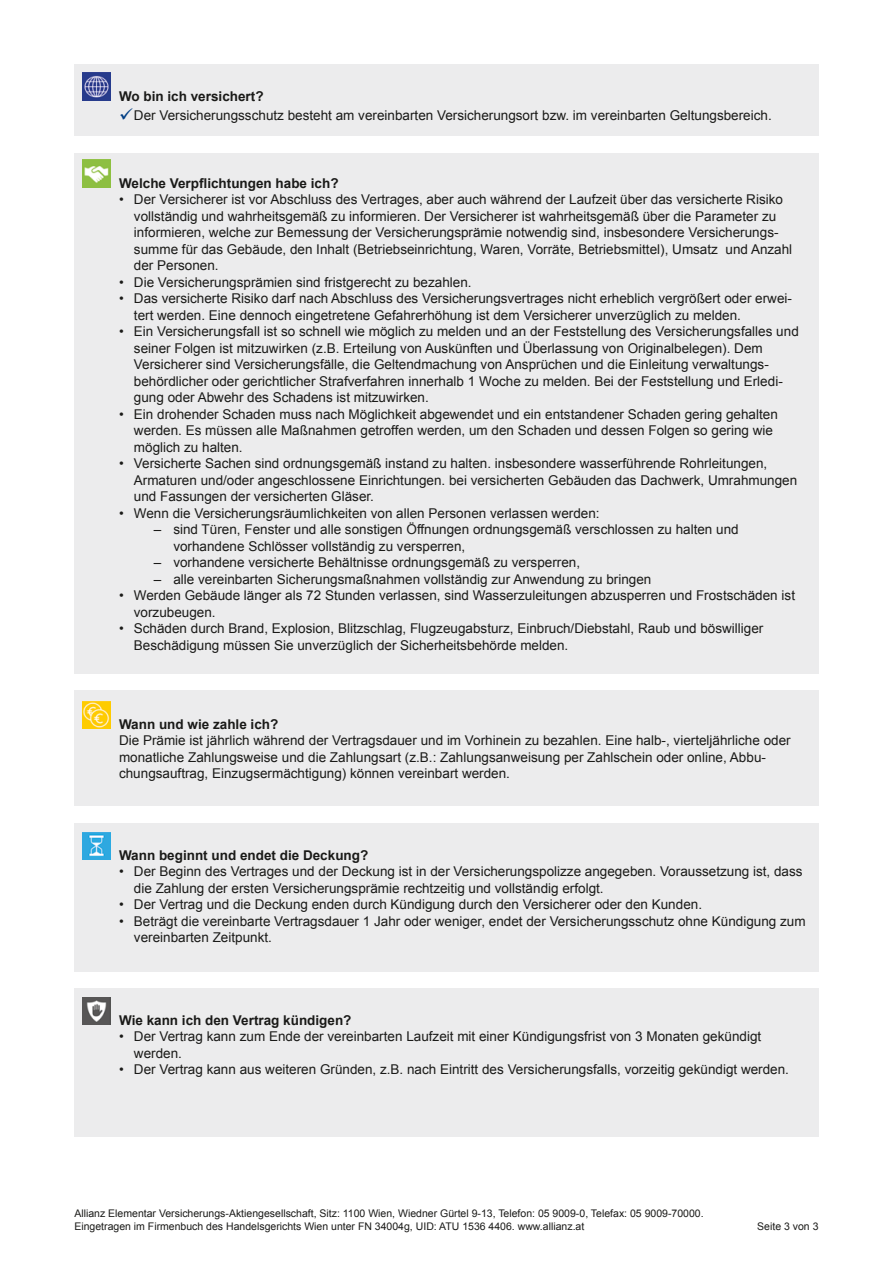
<style>
.page{position:relative;width:893px;height:1263px;background:#fff}
.page>*{position:absolute;margin:0;border:0;box-sizing:border-box;transform-origin:0 0}
.t1{font:13.5px/16.5px "Arial";color:#1a1a18}
.t2{font:700 13.5px "Arial";color:#1a1a18}
.t3{font:10.5px/12.8px "Arial";color:#1a1a18}
.s1{color:#003e84}
</style>
<div class="page">
<div style="left:74px;top:153px;width:745px;height:521px;background:#ececed"></div>
<img style="left:83px;top:160px;width:28px;height:28px">
<div style="left:74px;top:691px;width:745px;height:115px;background:#ececed"></div>
<img style="left:83px;top:701px;width:28px;height:28px">
<div style="left:74px;top:823px;width:745px;height:149px;background:#ececed"></div>
<img style="left:83px;top:832px;width:28px;height:28px">
<div style="left:74px;top:989px;width:745px;height:148px;background:#ececed"></div>
<img style="left:83px;top:997px;width:28px;height:28px">
<div style="left:74px;top:64px;width:745px;height:72px;background:#ececed"></div>
<img style="left:83px;top:73px;width:28px;height:28px">
<p class="t2" style="left:119px;top:87px;width:146px">Wo bin ich versichert?</p>
<p class="t1" style="left:119px;top:107px;width:654px"><span class="s1">✓</span>Der Versicherungsschutz besteht am vereinbarten Versicherungsort bzw. im vereinbarten Geltungsbereich.</p>
<p class="t2" style="left:119px;top:174px;width:221px">Welche Verpflichtungen habe ich?</p>
<p class="t1" style="left:134px;top:191px;width:660px;text-indent:-15px">• Der Versicherer ist vor Abschluss des Vertrages, aber auch während der Laufzeit über das versicherte Risiko vollständig und wahrheitsgemäß zu informieren. Der Versicherer ist wahrheitsgemäß über die Parameter zu informieren, welche zur Bemessung der Versicherungsprämie notwendig sind, insbesondere Versicherungs&shy;summe für das Gebäude, den Inhalt (Betriebseinrichtung, Waren, Vorräte, Betriebsmittel), Umsatz und Anzahl der Personen.</p>
<p class="t1" style="left:119px;top:274px;width:354px">• Die Versicherungsprämien sind fristgerecht zu bezahlen.</p>
<p class="t1" style="left:134px;top:290px;width:660px;text-indent:-15px">• Das versicherte Risiko darf nach Abschluss des Versicherungsvertrages nicht erheblich vergrößert oder erwei&shy;tert werden. Eine dennoch eingetretene Gefahrerhöhung ist dem Versicherer unverzüglich zu melden.</p>
<p class="t1" style="left:134px;top:323px;width:666px;text-indent:-15px">• Ein Versicherungsfall ist so schnell wie möglich zu melden und an der Feststellung des Versicherungsfalles und seiner Folgen ist mitzuwirken (z.B. Erteilung von Auskünften und Überlassung von Originalbelegen). Dem Versicherer sind Versicherungsfälle, die Geltendmachung von Ansprüchen und die Einleitung verwaltungs&shy;behördlicher oder gerichtlicher Strafverfahren innerhalb 1 Woche zu melden. Bei der Feststellung und Erledi&shy;gung oder Abwehr des Schadens ist mitzuwirken.</p>
<p class="t1" style="left:134px;top:406px;width:645px;text-indent:-15px">• Ein drohender Schaden muss nach Möglichkeit abgewendet und ein entstandener Schaden gering gehalten werden. Es müssen alle Maßnahmen getroffen werden, um den Schaden und dessen Folgen so gering wie möglich zu halten.</p>
<p class="t1" style="left:134px;top:455px;width:665px;text-indent:-15px">• Versicherte Sachen sind ordnungsgemäß instand zu halten. insbesondere wasserführende Rohrleitungen,<br>Armaturen und/oder angeschlossene Einrichtungen. bei versicherten Gebäuden das Dachwerk, Umrahmungen und Fassungen der versicherten Gläser.</p>
<p class="t1" style="left:119px;top:505px;width:482px">• Wenn die Versicherungsräumlichkeiten von allen Personen verlassen werden:</p>
<p class="t1" style="left:173px;top:521px;width:567px;text-indent:-19px">– sind Türen, Fenster und alle sonstigen Öffnungen ordnungsgemäß verschlossen zu halten und vorhandene Schlösser vollständig zu versperren,</p>
<p class="t1" style="left:154px;top:554px;width:428px">– vorhandene versicherte Behältnisse ordnungsgemäß zu versperren,</p>
<p class="t1" style="left:154px;top:571px;width:499px">– alle vereinbarten Sicherungsmaßnahmen vollständig zur Anwendung zu bringen</p>
<p class="t1" style="left:134px;top:587px;width:663px;text-indent:-15px">• Werden Gebäude länger als 72 Stunden verlassen, sind Wasserzuleitungen abzusperren und Frostschäden ist vorzubeugen.</p>
<p class="t1" style="left:134px;top:620px;width:631px;text-indent:-15px">• Schäden durch Brand, Explosion, Blitzschlag, Flugzeugabsturz, Einbruch/Diebstahl, Raub und böswilliger<br>Beschädigung müssen Sie unverzüglich der Sicherheitsbehörde melden.</p>
<p class="t2" style="left:119px;top:715px;width:161px">Wann und wie zahle ich?</p>
<p class="t1" style="left:119px;top:733px;width:673px">Die Prämie ist jährlich während der Vertragsdauer und im Vorhinein zu bezahlen. Eine halb-, vierteljährliche oder monatliche Zahlungsweise und die Zahlungsart (z.B.: Zahlungsanweisung per Zahlschein oder online, Abbu&shy;chungsauftrag, Einzugsermächtigung) können vereinbart werden.</p>
<p class="t2" style="left:119px;top:846px;width:251px">Wann beginnt und endet die Deckung?</p>
<p class="t1" style="left:134px;top:863px;width:670px;text-indent:-15px">• Der Beginn des Vertrages und der Deckung ist in der Versicherungspolizze angegeben. Voraussetzung ist, dass die Zahlung der ersten Versicherungsprämie rechtzeitig und vollständig erfolgt.</p>
<p class="t1" style="left:119px;top:896px;width:584px">• Der Vertrag und die Deckung enden durch Kündigung durch den Versicherer oder den Kunden.</p>
<p class="t1" style="left:134px;top:913px;width:673px;text-indent:-15px">• Beträgt die vereinbarte Vertragsdauer 1 Jahr oder weniger, endet der Versicherungsschutz ohne Kündigung zum vereinbarten Zeitpunkt.</p>
<p class="t2" style="left:119px;top:1011px;width:234px">Wie kann ich den Vertrag kündigen?</p>
<p class="t1" style="left:134px;top:1028px;width:629px;text-indent:-15px">• Der Vertrag kann zum Ende der vereinbarten Laufzeit mit einer Kündigungsfrist von 3 Monaten gekündigt werden.</p>
<p class="t1" style="left:119px;top:1061px;width:671px">• Der Vertrag kann aus weiteren Gründen, z.B. nach Eintritt des Versicherungsfalls, vorzeitig gekündigt werden.</p>
<p class="t3" style="left:74px;top:1207px;width:631px">Allianz Elementar Versicherungs-Aktiengesellschaft, Sitz: 1100 Wien, Wiedner Gürtel 9-13, Telefon: 05 9009-0, Telefax: 05 9009-70000.<br>Eingetragen im Firmenbuch des Handelsgerichts Wien unter FN 34004g, UID: ATU 1536 4406. www.allianz.at</p>
<p class="t3" style="left:757px;top:1219px;width:63px">Seite 3 von 3</p>
</div>
